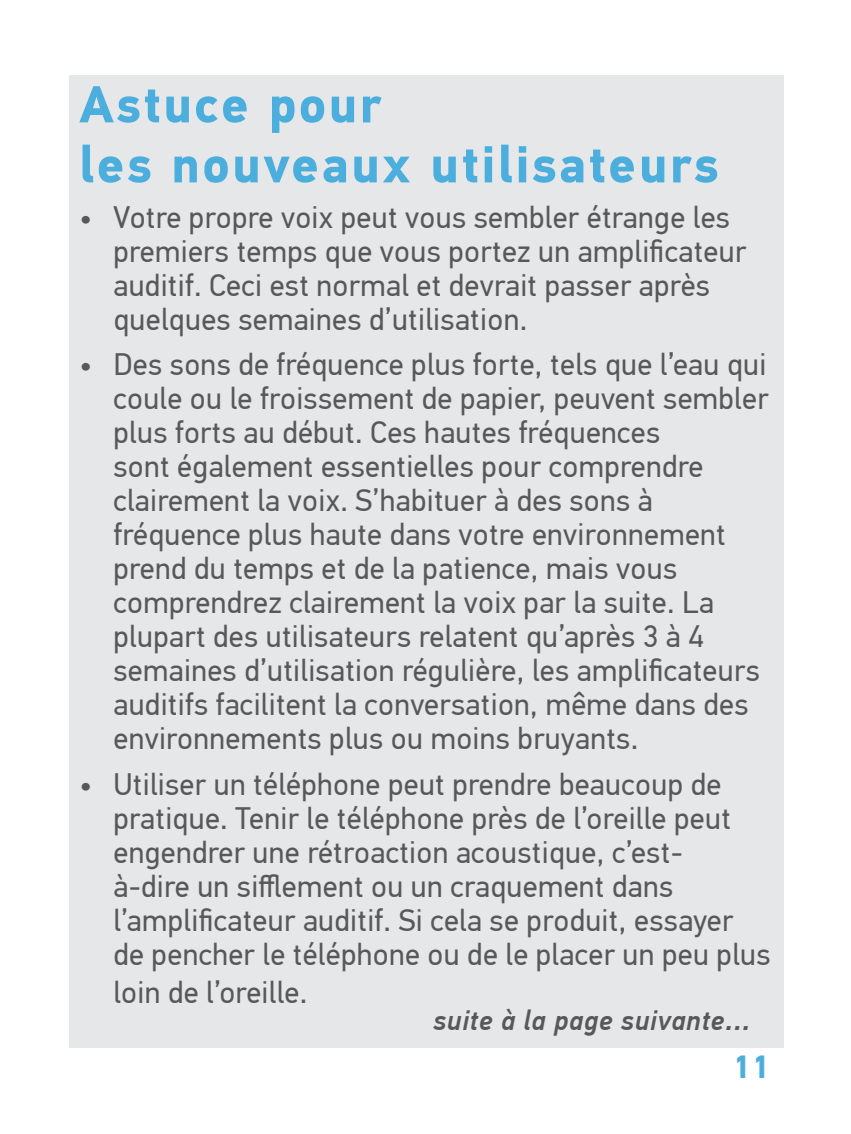
<style>
.page{position:relative;width:851px;height:1134px;background:#fff}
.page>*{position:absolute;margin:0;border:0;box-sizing:border-box;transform-origin:0 0}
.t1{font:700 52px/60px "PF Din Text Pro";letter-spacing:.05em;color:#4caedd}
.t2{font:700 32px "PF Din Text Pro";color:#4caedd}
.t3{font:31.2px/34px "PF Din Text Pro";letter-spacing:.01em;color:#57585a}
.t4{font:italic 500 28px "PF Din Text Pro";letter-spacing:.025em;color:#57585a}
</style>
<div class="page">
<div style="left:69px;top:75px;width:714px;height:973px;background:#e6e7e9"></div>
<h1 class="t1" style="left:79px;top:76px;width:640px">Astuce pour<br>les nouveaux utilisateurs</h1>
<p class="t3" style="left:113px;top:200px;width:634px;text-indent:-34px">• Votre propre voix peut vous sembler étrange les premiers temps que vous portez un amplificateur auditif. Ceci est normal et devrait passer après quelques semaines d’utilisation.</p>
<p class="t3" style="left:113px;top:348px;width:656px;text-indent:-34px">• Des sons de fréquence plus forte, tels que l’eau qui coule ou le froissement de papier, peuvent sembler plus forts au début. Ces hautes fréquences<br>sont également essentielles pour comprendre clairement la voix. S’habituer à des sons à fréquence plus haute dans votre environnement prend du temps et de la patience, mais vous comprendrez clairement la voix par la suite. La plupart des utilisateurs relatent qu’après 3 à 4 semaines d’utilisation régulière, les amplificateurs auditifs facilitent la conversation, même dans des environnements plus ou moins bruyants.</p>
<p class="t3" style="left:113px;top:767px;width:658px;text-indent:-34px">• Utiliser un téléphone peut prendre beaucoup de pratique. Tenir le téléphone près de l’oreille peut engendrer une rétroaction acoustique, c’est-<br>à-dire un sifflement ou un craquement dans l’amplificateur auditif. Si cela se produit, essayer de pencher le téléphone ou de le placer un peu plus</p>
<p class="t3" style="left:113px;top:976px;width:195px">loin de l’oreille.</p>
<p class="t4" style="left:433px;top:1003px;width:319px">suite à la page suivante…</p>
<p class="t2" style="left:732px;top:1048px;width:38px">11</p>
</div>
